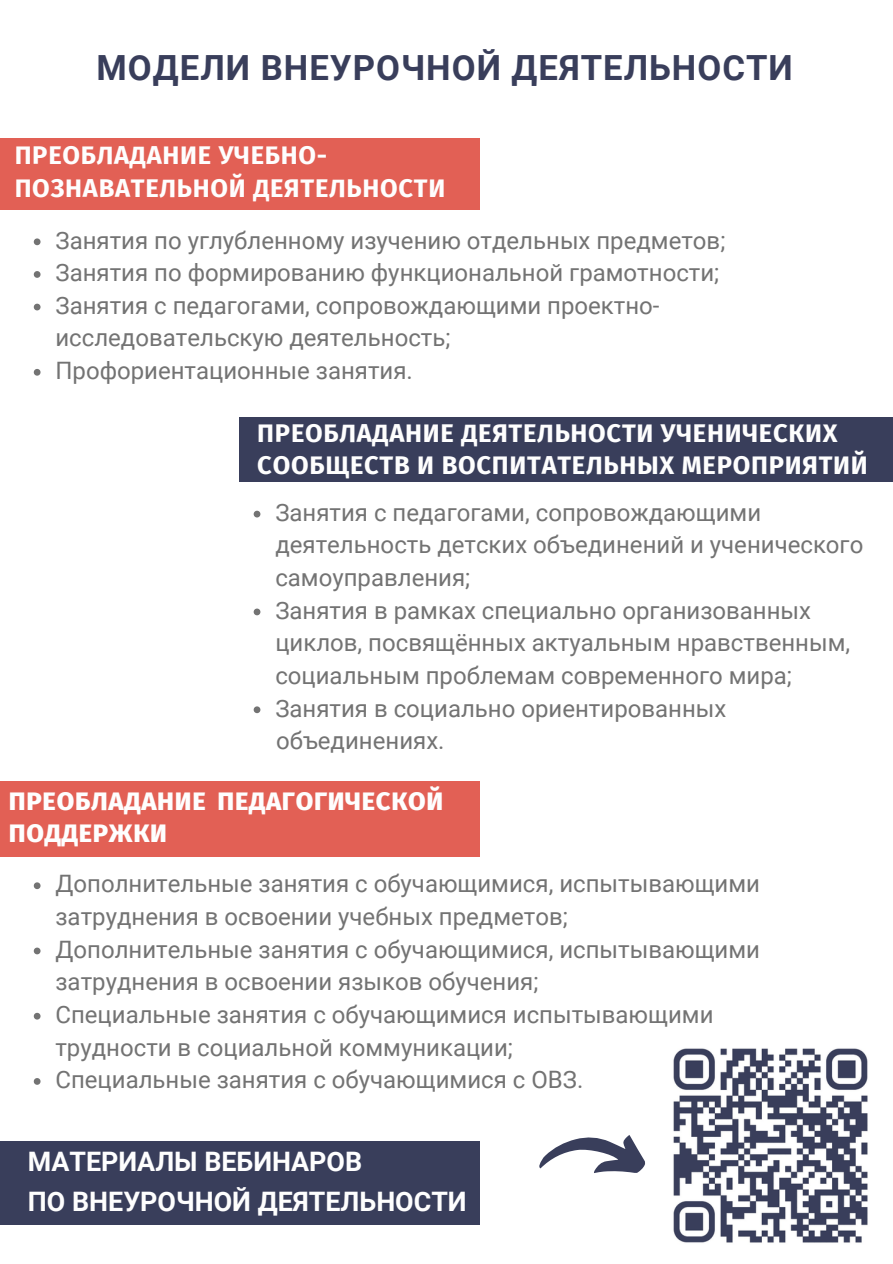
<style>
.page{position:relative;width:893px;height:1264px;background:#fff}
.page>*{position:absolute;margin:0;border:0;box-sizing:border-box;transform-origin:0 0}
.t1{font:700 34.65px "Roboto";letter-spacing:.03em;color:#393e5b}
.t2{font:700 26.85px "Roboto";color:#fefefe}
.t3{font:700 25.5px/32.5px "Fira Sans";letter-spacing:.03em;color:#fefefe}
.t4{font:800 25.5px/32.5px "Fira Sans";letter-spacing:.03em;color:#fefefe}
.t5{font:24px/32.5px "Roboto";color:#737373}
</style>
<div class="page">
<div style="left:0;top:138px;width:479px;height:71px;background:#e26055"></div>
<div style="left:239px;top:417px;width:653px;height:65px;background:#393e5b"></div>
<svg style="left:539px;top:1135px;width:106px;height:38px"></svg>
<svg style="left:254px;top:510px;width:6px;height:7px"></svg>
<svg style="left:254px;top:608px;width:6px;height:7px"></svg>
<svg style="left:254px;top:706px;width:6px;height:7px"></svg>
<svg style="left:34px;top:238px;width:7px;height:7px"></svg>
<svg style="left:34px;top:271px;width:7px;height:7px"></svg>
<svg style="left:34px;top:304px;width:7px;height:6px"></svg>
<svg style="left:34px;top:369px;width:7px;height:6px"></svg>
<img style="left:673px;top:1048px;width:195px;height:195px">
<div style="left:0;top:1141px;width:479px;height:83px;background:#393e5b"></div>
<div style="left:0;top:781px;width:479px;height:75px;background:#e26055"></div>
<svg style="left:34px;top:882px;width:7px;height:7px"></svg>
<svg style="left:34px;top:947px;width:7px;height:7px"></svg>
<svg style="left:34px;top:1012px;width:7px;height:7px"></svg>
<svg style="left:34px;top:1078px;width:7px;height:6px"></svg>
<p class="t1" style="left:97px;top:48px;width:697px">МОДЕЛИ ВНЕУРОЧНОЙ ДЕЯТЕЛЬНОСТИ</p>
<p class="t3" style="left:15px;top:140px;width:432px">ПРЕОБЛАДАНИЕ УЧЕБНО-<br>ПОЗНАВАТЕЛЬНОЙ ДЕЯТЕЛЬНОСТИ</p>
<p class="t5" style="left:55px;top:224px;width:671px">Занятия по углубленному изучению отдельных предметов;</p>
<p class="t5" style="left:55px;top:257px;width:665px">Занятия по формированию функциональной грамотности;</p>
<p class="t5" style="left:55px;top:289px;width:605px">Занятия с педагогами, сопровождающими проектно&shy;исследовательскую деятельность;</p>
<p class="t5" style="left:55px;top:354px;width:359px">Профориентационные занятия.</p>
<p class="t3" style="left:257px;top:418px;width:612px;line-height:31.5px">ПРЕОБЛАДАНИЕ ДЕЯТЕЛЬНОСТИ УЧЕНИЧЕСКИХ<br>СООБЩЕСТВ И ВОСПИТАТЕЛЬНЫХ МЕРОПРИЯТИЙ</p>
<p class="t5" style="left:275px;top:496px;width:589px">Занятия с педагогами, сопровождающими деятельность детских объединений и ученического самоуправления;</p>
<p class="t5" style="left:275px;top:594px;width:576px">Занятия в рамках специально организованных циклов, посвящённых актуальным нравственным, социальным проблемам современного мира;</p>
<p class="t5" style="left:275px;top:692px;width:452px">Занятия в социально ориентированных</p>
<p class="t5" style="left:276px;top:724px;width:170px">объединениях.</p>
<p class="t4" style="left:9px;top:785px;width:436px">ПРЕОБЛАДАНИЕ ПЕДАГОГИЧЕСКОЙ<br>ПОДДЕРЖКИ</p>
<p class="t5" style="left:55px;top:868px;width:706px">Дополнительные занятия с обучающимися, испытывающими затруднения в освоении учебных предметов;</p>
<p class="t5" style="left:55px;top:933px;width:706px">Дополнительные занятия с обучающимися, испытывающими затруднения в освоении языков обучения;</p>
<p class="t5" style="left:55px;top:998px;width:659px">Специальные занятия с обучающимися испытывающими трудности в социальной коммуникации;</p>
<p class="t5" style="left:55px;top:1063px;width:529px">Специальные занятия с обучающимися с ОВЗ.</p>
<p class="t2" style="left:28px;top:1145px;width:336px">МАТЕРИАЛЫ ВЕБИНАРОВ</p>
<p class="t2" style="left:28px;top:1186px;width:440px">ПО ВНЕУРОЧНОЙ ДЕЯТЕЛЬНОСТИ</p>
</div>
